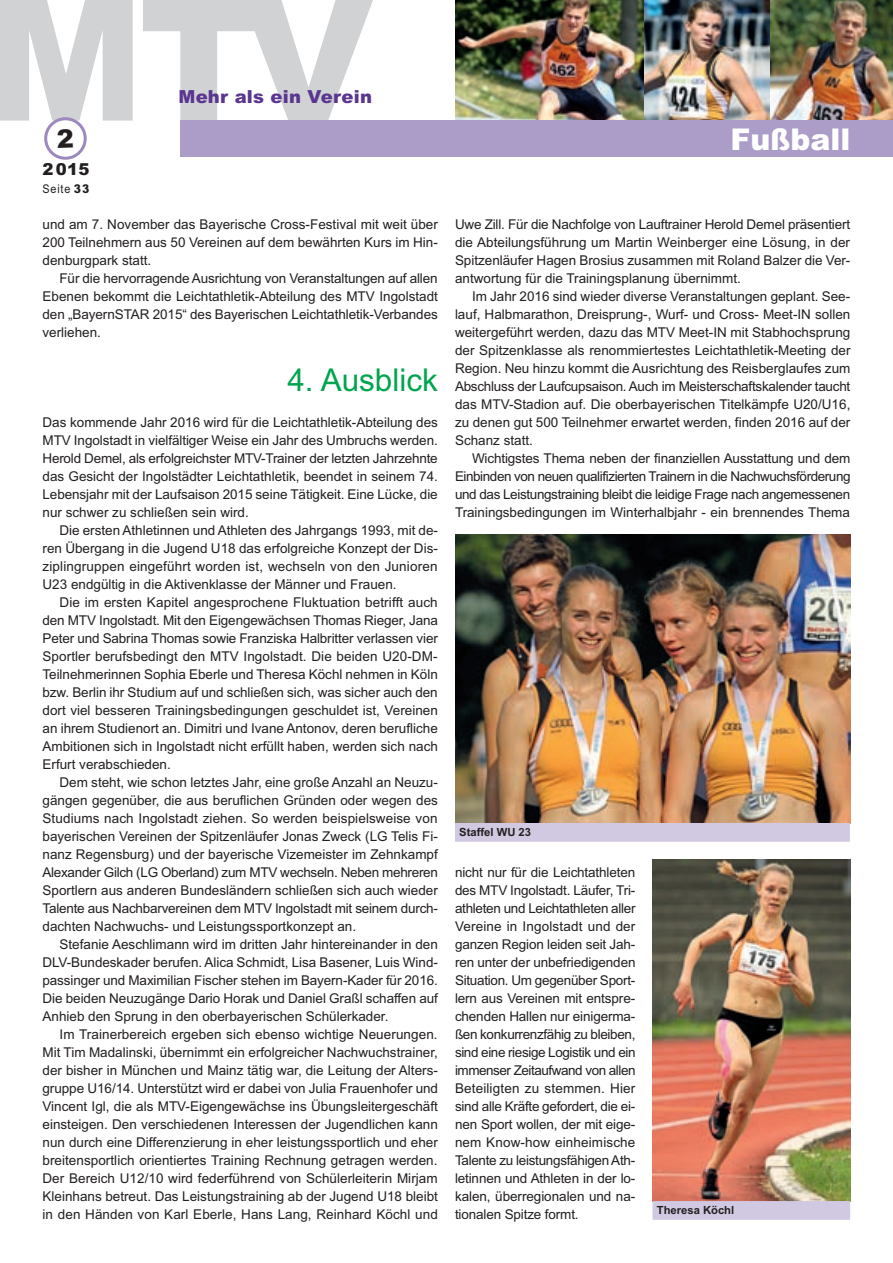
<style>
.page{position:relative;width:893px;height:1263px;background:#fff}
.page>*{position:absolute;margin:0;border:0;box-sizing:border-box;transform-origin:0 0}
.t1{font:31.5px "Arial";color:#00a54f}
.t2{font:900 30px "Arial";color:#fff}
.t3{font:900 18px "Arial";letter-spacing:.015em;color:#5a3690}
.t4{font:900 16.5px "Arial";color:#231f20}
.t5{font:13.5px/18px "Arial";color:#231f20;text-align:justify}
.t6{font:12px "Arial";letter-spacing:.075em;color:#231f20;scale:.9 1}
.t7{font:700 11.25px "Arial";color:#231f20}
.s1{font-weight:900}
</style>
<div class="page">
<img style="left:770px;top:0;width:123px;height:121px">
<img style="left:643px;top:0;width:127px;height:121px">
<img style="left:455px;top:0;width:188px;height:121px">
<svg style="left:143px;top:0;width:234px;height:121px"></svg>
<div style="left:180px;top:121px;width:713px;height:36px;background:#ac9cc8"></div>
<img style="left:455px;top:535px;width:395px;height:288px">
<div style="left:455px;top:823px;width:395px;height:9px;background:#d1c8e1"></div>
<div style="left:455px;top:832px;width:395px;height:10px;background:#d1c8e1"></div>
<img style="left:652px;top:859px;width:198px;height:342px">
<div style="left:652px;top:1201px;width:198px;height:9px;background:#d1c8e1"></div>
<div style="left:652px;top:1210px;width:198px;height:10px;background:#d1c8e1"></div>
<svg style="left:0;top:0;width:133px;height:160px"></svg>
<p class="t4" style="left:43px;top:159px;width:48px">2015</p>
<p class="t6" style="left:42px;top:184px;width:54px">Seite <span class="s1">33</span></p>
<h3 class="t3" style="left:179px;top:85px;width:195px">Mehr als ein Verein</h3>
<p class="t5" style="left:43px;top:216px;width:397px">und am 7. November das Bayerische Cross-Festival mit weit über 200 Teilnehmern aus 50 Vereinen auf dem bewährten Kurs im Hin&shy;denburgpark statt.</p>
<p class="t5" style="left:43px;top:270px;width:397px;text-indent:17px">Für die hervorragende Ausrichtung von Veranstaltungen auf allen Ebenen bekommt die Leichtathletik-Abteilung des MTV Ingolstadt den „BayernSTAR 2015“ des Bayerischen Leichtathletik-Verbandes verliehen.</p>
<h1 class="t1" style="left:287px;top:368px;width:152px">4. Ausblick</h1>
<p class="t5" style="left:43px;top:414px;width:397px">Das kommende Jahr 2016 wird für die Leichtathletik-Abteilung des MTV Ingolstadt in vielfältiger Weise ein Jahr des Umbruchs werden.<br>Herold Demel, als erfolgreichster MTV-Trainer der letzten Jahrzehnte das Gesicht der Ingolstädter Leichtathletik, beendet in seinem 74.<br>Lebensjahr mit der Laufsaison 2015 seine Tätigkeit. Eine Lücke, die nur schwer zu schließen sein wird.</p>
<p class="t5" style="left:43px;top:522px;width:397px;text-indent:17px">Die ersten Athletinnen und Athleten des Jahrgangs 1993, mit de&shy;ren Übergang in die Jugend U18 das erfolgreiche Konzept der Dis&shy;ziplingruppen eingeführt worden ist, wechseln von den Junioren U23 endgültig in die Aktivenklasse der Männer und Frauen.</p>
<p class="t5" style="left:43px;top:594px;width:397px;text-indent:17px">Die im ersten Kapitel angesprochene Fluktuation betrifft auch den MTV Ingolstadt. Mit den Eigengewächsen Thomas Rieger, Jana Peter und Sabrina Thomas sowie Franziska Halbritter verlassen vier Sportler berufsbedingt den MTV Ingolstadt. Die beiden U20-DM-Teilnehmerinnen Sophia Eberle und Theresa Köchl nehmen in Köln bzw. Berlin ihr Studium auf und schließen sich, was sicher auch den dort viel besseren Trainingsbedingungen geschuldet ist, Vereinen an ihrem Studienort an. Dimitri und Ivane Antonov, deren berufliche Ambitionen sich in Ingolstadt nicht erfüllt haben, werden sich nach Erfurt verabschieden.</p>
<p class="t5" style="left:43px;top:774px;width:397px;text-indent:17px">Dem steht, wie schon letztes Jahr, eine große Anzahl an Neuzu&shy;gängen gegenüber, die aus beruflichen Gründen oder wegen des Studiums nach Ingolstadt ziehen. So werden beispielsweise von bayerischen Vereinen der Spitzenläufer Jonas Zweck (LG Telis Fi&shy;nanz Regensburg) und der bayerische Vizemeister im Zehnkampf Alexander Gilch (LG Oberland) zum MTV wechseln. Neben mehreren Sportlern aus anderen Bundesländern schließen sich auch wieder Talente aus Nachbarvereinen dem MTV Ingolstadt mit seinem durch&shy;dachten Nachwuchs- und Leistungssportkonzept an.</p>
<p class="t5" style="left:43px;top:936px;width:397px;text-indent:17px">Stefanie Aeschlimann wird im dritten Jahr hintereinander in den DLV-Bundeskader berufen. Alica Schmidt, Lisa Basener, Luis Wind&shy;passinger und Maximilian Fischer stehen im Bayern-Kader für 2016.<br>Die beiden Neuzugänge Dario Horak und Daniel Graßl schaffen auf Anhieb den Sprung in den oberbayerischen Schülerkader.</p>
<p class="t5" style="left:43px;top:1026px;width:397px;text-indent:17px">Im Trainerbereich ergeben sich ebenso wichtige Neuerungen.<br>Mit Tim Madalinski, übernimmt ein erfolgreicher Nachwuchstrainer, der bisher in München und Mainz tätig war, die Leitung der Alters&shy;gruppe U16/14. Unterstützt wird er dabei von Julia Frauenhofer und Vincent Igl, die als MTV-Eigengewächse ins Übungsleitergeschäft einsteigen. Den verschiedenen Interessen der Jugendlichen kann nun durch eine Differenzierung in eher leistungssportlich und eher breitensportlich orientiertes Training Rechnung getragen werden.<br>Der Bereich U12/10 wird federführend von Schülerleiterin Mirjam Kleinhans betreut. Das Leistungstraining ab der Jugend U18 bleibt in den Händen von Karl Eberle, Hans Lang, Reinhard Köchl und</p>
<h2 class="t2" style="left:730px;top:120px;width:122px">Fußball</h2>
<p class="t5" style="left:455px;top:216px;width:397px">Uwe Zill. Für die Nachfolge von Lauftrainer Herold Demel präsentiert die Abteilungsführung um Martin Weinberger eine Lösung, in der Spitzenläufer Hagen Brosius zusammen mit Roland Balzer die Ver&shy;antwortung für die Trainingsplanung übernimmt.</p>
<p class="t5" style="left:455px;top:288px;width:397px;text-indent:17px">Im Jahr 2016 sind wieder diverse Veranstaltungen geplant. See&shy;lauf, Halbmarathon, Dreisprung-, Wurf- und Cross- Meet-IN sollen weitergeführt werden, dazu das MTV Meet-IN mit Stabhochsprung der Spitzenklasse als renommiertestes Leichtathletik-Meeting der Region. Neu hinzu kommt die Ausrichtung des Reisberglaufes zum Abschluss der Laufcupsaison. Auch im Meisterschaftskalender taucht das MTV-Stadion auf. Die oberbayerischen Titelkämpfe U20/U16, zu denen gut 500 Teilnehmer erwartet werden, finden 2016 auf der Schanz statt.</p>
<p class="t5" style="left:455px;top:450px;width:397px;text-indent:17px">Wichtigstes Thema neben der finanziellen Ausstattung und dem Einbinden von neuen qualifizierten Trainern in die Nachwuchsförderung und das Leistungstraining bleibt die leidige Frage nach angemessenen Trainingsbedingungen im Winterhalbjahr - ein brennendes Thema</p>
<p class="t7" style="left:459px;top:825px;width:73px">Staffel WU 23</p>
<p class="t5" style="left:455px;top:864px;width:182px">nicht nur für die Leichtathleten des MTV Ingolstadt. Läufer, Tri&shy;athleten und Leichtathleten aller Vereine in Ingolstadt und der ganzen Region leiden seit Jah&shy;ren unter der unbefriedigenden Situation. Um gegenüber Sport&shy;lern aus Vereinen mit entspre&shy;chenden Hallen nur einigerma&shy;ßen konkurrenzfähig zu bleiben, sind eine riesige Logistik und ein immenser Zeitaufwand von allen Beteiligten zu stemmen. Hier sind alle Kräfte gefordert, die ei&shy;nen Sport wollen, der mit eige&shy;nem Know-how einheimische Talente zu leistungsfähigen Ath&shy;letinnen und Athleten in der lo&shy;kalen, überregionalen und na&shy;tionalen Spitze formt.</p>
<p class="t7" style="left:657px;top:1203px;width:79px">Theresa Köchl</p>
</div>
